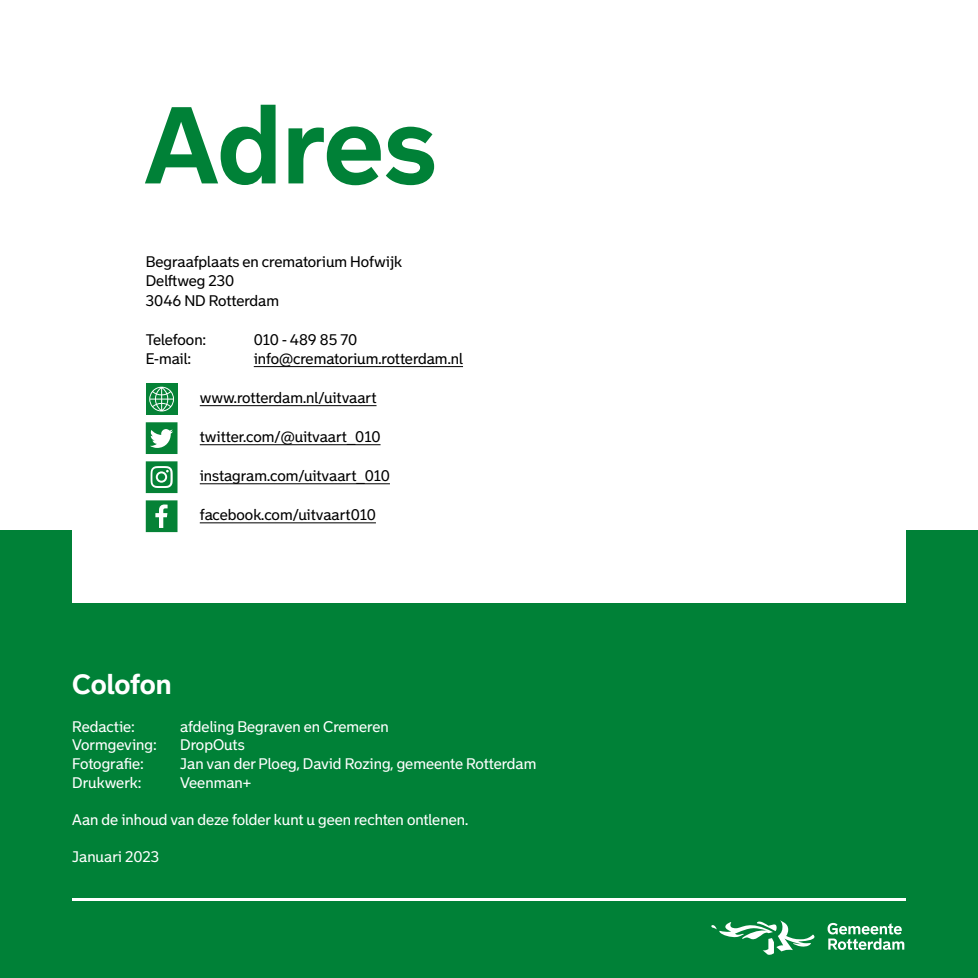
<style>
.page{position:relative;width:978px;height:978px;background:#fff}
.page>*{position:absolute;margin:0;border:0;box-sizing:border-box;transform-origin:0 0}
.H1_Rotterdam_Titel_a{font:700 106.5px "Bolder";letter-spacing:-.005em;color:#008137}
.H2_Rotterdam_Kop_ach{font:700 27.3px "Bolder";letter-spacing:-.01em;color:#fff}
.P_Rotterdam_Platte_t{font:15px/19.5px "Bolder";color:#000}
.P_Rotterdam_Platte_t-2{font:15px "Bolder";color:#fff}
</style>
<div class="page">
<div style="left:0;top:530px;width:978px;height:448px;background:#008137"></div>
<div style="left:72px;top:72px;width:834px;height:530px;background:#fff"></div>
<hr style="left:254px;top:366px;width:209px;height:1px;background:#000">
<hr style="left:200px;top:405px;width:177px;height:1px;background:#000">
<hr style="left:200px;top:444px;width:181px;height:1px;background:#000">
<hr style="left:200px;top:483px;width:190px;height:1px;background:#000">
<hr style="left:200px;top:522px;width:176px;height:1px;background:#000">
<div style="left:146px;top:383px;width:32px;height:32px;background:#058236"></div>
<svg style="left:149px;top:387px;width:25px;height:24px"></svg>
<svg style="left:146px;top:422px;width:32px;height:32px"></svg>
<svg style="left:146px;top:461px;width:32px;height:32px"></svg>
<div style="left:158px;top:473px;width:7px;height:8px;background:#058236;border-radius:50%"></div>
<svg style="left:146px;top:500px;width:32px;height:32px"></svg>
<hr style="left:72px;top:899px;width:834px;height:2px;background:#fff">
<svg style="left:828px;top:923px;width:76px;height:27px"></svg>
<svg style="left:711px;top:920px;width:104px;height:35px"></svg>
<h1 class="H1_Rotterdam_Titel_a" style="left:145px;top:79px;width:294px">Adres</h1>
<p class="P_Rotterdam_Platte_t" style="left:146px;top:251px;width:258px">Begraafplaats en crematorium Hofwijk<br>Delftweg 230<br>3046 ND Rotterdam</p>
<p class="P_Rotterdam_Platte_t" style="left:146px;top:329px;width:62px">Telefoon:</p>
<p class="P_Rotterdam_Platte_t" style="left:254px;top:329px;width:105px">010 - 489 85 70</p>
<p class="P_Rotterdam_Platte_t" style="left:146px;top:349px;width:47px">E-mail:</p>
<p class="P_Rotterdam_Platte_t" style="left:254px;top:349px;width:211px">info@crematorium.rotterdam.nl</p>
<p class="P_Rotterdam_Platte_t" style="left:200px;top:388px;width:178px">www.rotterdam.nl/uitvaart</p>
<p class="P_Rotterdam_Platte_t" style="left:200px;top:427px;width:182px">twitter.com/@uitvaart_010</p>
<p class="P_Rotterdam_Platte_t" style="left:200px;top:466px;width:192px">instagram.com/uitvaart_010</p>
<p class="P_Rotterdam_Platte_t" style="left:200px;top:505px;width:178px">facebook.com/uitvaart010</p>
<h2 class="H2_Rotterdam_Kop_ach" style="left:72px;top:667px;width:101px">Colofon</h2>
<p class="P_Rotterdam_Platte_t-2" style="left:72px;top:717px;width:64px">Redactie:</p>
<p class="P_Rotterdam_Platte_t-2" style="left:180px;top:717px;width:210px">afdeling Begraven en Cremeren</p>
<p class="P_Rotterdam_Platte_t-2" style="left:72px;top:736px;width:86px">Vormgeving:</p>
<p class="P_Rotterdam_Platte_t-2" style="left:180px;top:736px;width:66px">DropOuts</p>
<p class="P_Rotterdam_Platte_t-2" style="left:72px;top:755px;width:73px">Fotografie:</p>
<p class="P_Rotterdam_Platte_t-2" style="left:180px;top:755px;width:358px">Jan van der Ploeg, David Rozing, gemeente Rotterdam</p>
<p class="P_Rotterdam_Platte_t-2" style="left:72px;top:773px;width:71px">Drukwerk:</p>
<p class="P_Rotterdam_Platte_t-2" style="left:180px;top:773px;width:72px">Veenman+</p>
<p class="P_Rotterdam_Platte_t-2" style="left:72px;top:811px;width:397px">Aan de inhoud van deze folder kunt u geen rechten ontlenen.</p>
<p class="P_Rotterdam_Platte_t-2" style="left:72px;top:848px;width:88px">Januari 2023</p>
</div>
